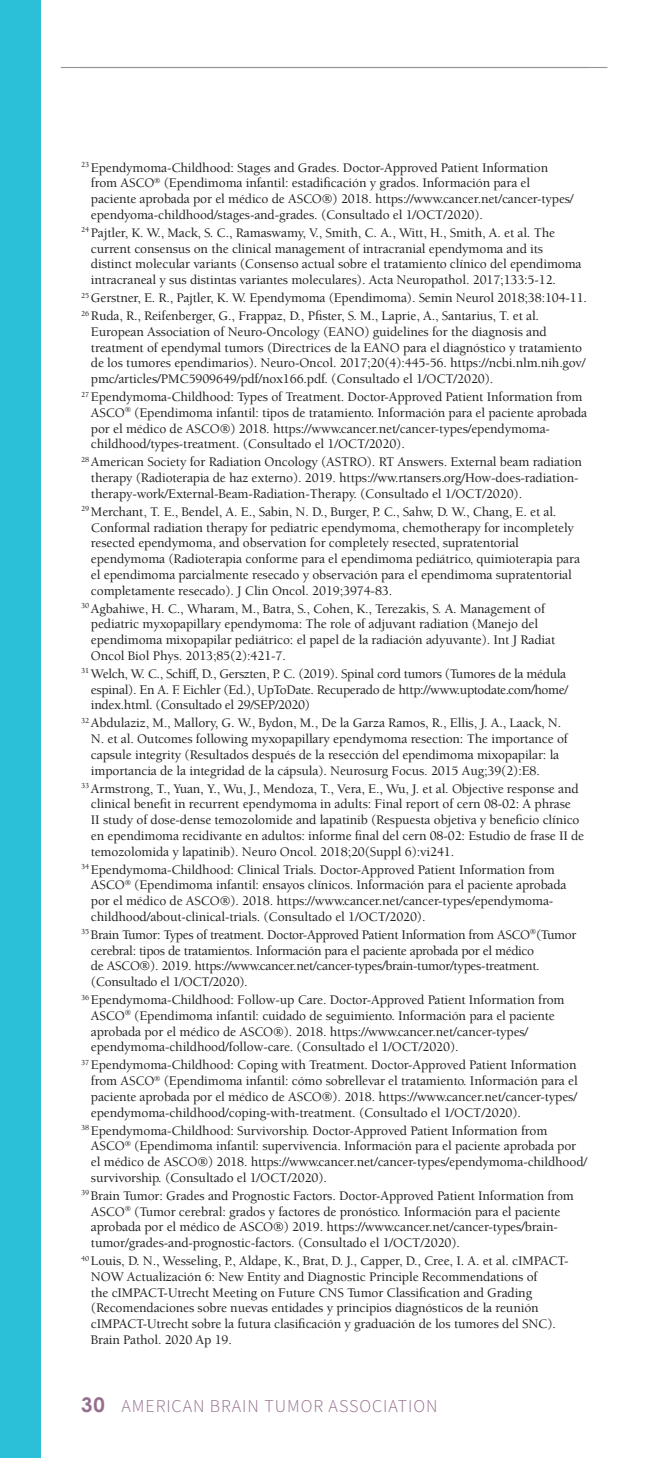
<style>
.page{position:relative;width:648px;height:1458px;background:#fff}
.page>*{position:absolute;margin:0;border:0;box-sizing:border-box;transform-origin:0 0}
.t1{font:700 20.25px "Century Gothic";color:#956e8e}
.t2{font:18px "Source Sans Variable";letter-spacing:.05em;color:#956e8e}
.body_text_0p_before{font:500 13.5px/15.8px "Berkeley Pro";letter-spacing:-.01em;color:#231f20}
</style>
<div class="page">
<div style="left:0;top:0;width:40px;height:1458px;background:#2bc0d7"></div>
<hr style="left:61px;top:67px;width:547px;height:1px;background:#939598">
<p class="body_text_0p_before" style="left:91px;top:159px;width:484px;text-indent:-10px"><sup>23</sup> Ependymoma-Childhood: Stages and Grades. Doctor-Approved Patient Information from ASCO<sup>®</sup> (Ependimoma infantil: estadificación y grados. Información para el paciente aprobada por el médico de ASCO®) 2018. https://www.cancer.net/cancer-types/ ependyoma-childhood/stages-and-grades. (Consultado el 1/OCT/2020).</p>
<p class="body_text_0p_before" style="left:91px;top:225px;width:492px;text-indent:-10px"><sup>24</sup> Pajtler, K. W., Mack, S. C., Ramaswamy, V., Smith, C. A., Witt, H., Smith, A. et al. The current consensus on the clinical management of intracranial ependymoma and its distinct molecular variants (Consenso actual sobre el tratamiento clínico del ependimoma intracraneal y sus distintas variantes moleculares). Acta Neuropathol. 2017;133:5-12.</p>
<p class="body_text_0p_before" style="left:81px;top:290px;width:508px"><sup>25</sup> Gerstner, E. R., Pajtler, K. W. Ependymoma (Ependimoma). Semin Neurol 2018;38:104-11.</p>
<p class="body_text_0p_before" style="left:91px;top:308px;width:496px;text-indent:-10px"><sup>26</sup> Ruda, R., Reifenberger, G., Frappaz, D., Pfister, S. M., Laprie, A., Santarius, T. et al.<br>European Association of Neuro-Oncology (EANO) guidelines for the diagnosis and treatment of ependymal tumors (Directrices de la EANO para el diagnóstico y tratamiento de los tumores ependimarios). Neuro-Oncol. 2017;20(4):445-56. https://ncbi.nlm.nih.gov/ pmc/articles/PMC5909649/pdf/nox166.pdf. (Consultado el 1/OCT/2020).</p>
<p class="body_text_0p_before" style="left:91px;top:389px;width:498px;text-indent:-10px"><sup>27</sup> Ependymoma-Childhood: Types of Treatment. Doctor-Approved Patient Information from ASCO<sup>®</sup> (Ependimoma infantil: tipos de tratamiento. Información para el paciente aprobada por el médico de ASCO®) 2018. https://www.cancer.net/cancer-types/ependymoma&shy;childhood/types-treatment. (Consultado el 1/OCT/2020).</p>
<p class="body_text_0p_before" style="left:91px;top:454px;width:493px;text-indent:-10px"><sup>28</sup> American Society for Radiation Oncology (ASTRO). RT Answers. External beam radiation therapy (Radioterapia de haz externo). 2019. https://ww.rtansers.org/How-does-radiation&shy;therapy-work/External-Beam-Radiation-Therapy. (Consultado el 1/OCT/2020).</p>
<p class="body_text_0p_before" style="left:91px;top:504px;width:491px;text-indent:-10px"><sup>29</sup> Merchant, T. E., Bendel, A. E., Sabin, N. D., Burger, P. C., Sahw, D. W., Chang, E. et al.<br>Conformal radiation therapy for pediatric ependymoma, chemotherapy for incompletely resected ependymoma, and observation for completely resected, supratentorial ependymoma (Radioterapia conforme para el ependimoma pediátrico, quimioterapia para el ependimoma parcialmente resecado y observación para el ependimoma supratentorial completamente resecado). J Clin Oncol. 2019;3974-83.</p>
<p class="body_text_0p_before" style="left:91px;top:600px;width:466px;text-indent:-10px"><sup>30</sup> Agbahiwe, H. C., Wharam, M., Batra, S., Cohen, K., Terezakis, S. A. Management of pediatric myxopapillary ependymoma: The role of adjuvant radiation (Manejo del ependimoma mixopapilar pediátrico: el papel de la radiación adyuvante). Int J Radiat Oncol Biol Phys. 2013;85(2):421-7.</p>
<p class="body_text_0p_before" style="left:91px;top:666px;width:479px;text-indent:-10px"><sup>31</sup> Welch, W. C., Schiff, D., Gerszten, P. C. (2019). Spinal cord tumors (Tumores de la médula espinal). En A. F. Eichler (Ed.), UpToDate. Recuperado de http://www.uptodate.com/home/ index.html. (Consultado el 29/SEP/2020)</p>
<p class="body_text_0p_before" style="left:91px;top:715px;width:478px;text-indent:-10px"><sup>32</sup> Abdulaziz, M., Mallory, G. W., Bydon, M., De la Garza Ramos, R., Ellis, J. A., Laack, N.<br>N. et al. Outcomes following myxopapillary ependymoma resection: The importance of capsule integrity (Resultados después de la resección del ependimoma mixopapilar: la importancia de la integridad de la cápsula). Neurosurg Focus. 2015 Aug;39(2):E8.</p>
<p class="body_text_0p_before" style="left:91px;top:780px;width:495px;text-indent:-10px"><sup>33</sup> Armstrong, T., Yuan, Y., Wu, J., Mendoza, T., Vera, E., Wu, J. et al. Objective response and clinical benefit in recurrent ependymoma in adults: Final report of cern 08-02: A phrase<br>II study of dose-dense temozolomide and lapatinib (Respuesta objetiva y beneficio clínico en ependimoma recidivante en adultos: informe final del cern 08-02: Estudio de frase II de temozolomida y lapatinib). Neuro Oncol. 2018;20(Suppl 6):vi241.</p>
<p class="body_text_0p_before" style="left:91px;top:861px;width:477px;text-indent:-10px"><sup>34</sup> Ependymoma-Childhood: Clinical Trials. Doctor-Approved Patient Information from ASCO<sup>®</sup> (Ependimoma infantil: ensayos clínicos. Información para el paciente aprobada por el médico de ASCO®). 2018. https://www.cancer.net/cancer-types/ependymoma&shy;childhood/about-clinical-trials. (Consultado el 1/OCT/2020).</p>
<p class="body_text_0p_before" style="left:91px;top:927px;width:487px;text-indent:-10px"><sup>35</sup> Brain Tumor: Types of treatment. Doctor-Approved Patient Information from ASCO<sup>®</sup>(Tumor cerebral: tipos de tratamientos. Información para el paciente aprobada por el médico<br>de ASCO®). 2019. https://www.cancer.net/cancer-types/brain-tumor/types-treatment. (Consultado el 1/OCT/2020).</p>
<p class="body_text_0p_before" style="left:91px;top:992px;width:475px;text-indent:-10px"><sup>36</sup> Ependymoma-Childhood: Follow-up Care. Doctor-Approved Patient Information from ASCO<sup>®</sup> (Ependimoma infantil: cuidado de seguimiento. Información para el paciente aprobada por el médico de ASCO®). 2018. https://www.cancer.net/cancer-types/ ependymoma-childhood/follow-care. (Consultado el 1/OCT/2020).</p>
<p class="body_text_0p_before" style="left:91px;top:1057px;width:488px;text-align:justify;text-indent:-10px"><sup>37</sup> Ependymoma-Childhood: Coping with Treatment. Doctor-Approved Patient Information from ASCO<sup>®</sup> (Ependimoma infantil: cómo sobrellevar el tratamiento. Información para el paciente aprobada por el médico de ASCO®). 2018. https://www.cancer.net/cancer-types/ ependymoma-childhood/coping-with-treatment. (Consultado el 1/OCT/2020).</p>
<p class="body_text_0p_before" style="left:91px;top:1122px;width:498px;text-indent:-10px"><sup>38</sup> Ependymoma-Childhood: Survivorship. Doctor-Approved Patient Information from ASCO<sup>®</sup> (Ependimoma infantil: supervivencia. Información para el paciente aprobada por el médico de ASCO®) 2018. https://www.cancer.net/cancer-types/ependymoma-childhood/ survivorship. (Consultado el 1/OCT/2020).</p>
<p class="body_text_0p_before" style="left:91px;top:1188px;width:485px;text-indent:-10px"><sup>39</sup> Brain Tumor: Grades and Prognostic Factors. Doctor-Approved Patient Information from ASCO<sup>®</sup> (Tumor cerebral: grados y factores de pronóstico. Información para el paciente aprobada por el médico de ASCO®) 2019. https://www.cancer.net/cancer-types/brain&shy;tumor/grades-and-prognostic-factors. (Consultado el 1/OCT/2020).</p>
<p class="body_text_0p_before" style="left:91px;top:1253px;width:479px;text-indent:-10px"><sup>40</sup> Louis, D. N., Wesseling, P., Aldape, K., Brat, D. J., Capper, D., Cree, I. A. et al. cIMPACT-NOW Actualización 6: New Entity and Diagnostic Principle Recommendations of<br>the cIMPACT-Utrecht Meeting on Future CNS Tumor Classification and Grading (Recomendaciones sobre nuevas entidades y principios diagnósticos de la reunión cIMPACT-Utrecht sobre la futura clasificación y graduación de los tumores del SNC).<br>Brain Pathol. 2020 Ap 19.</p>
<p class="t1" style="left:81px;top:1390px;width:25px">30</p>
<p class="t2" style="left:122px;top:1395px;width:318px">AMERICAN BRAIN TUMOR ASSOCIATION</p>
</div>
